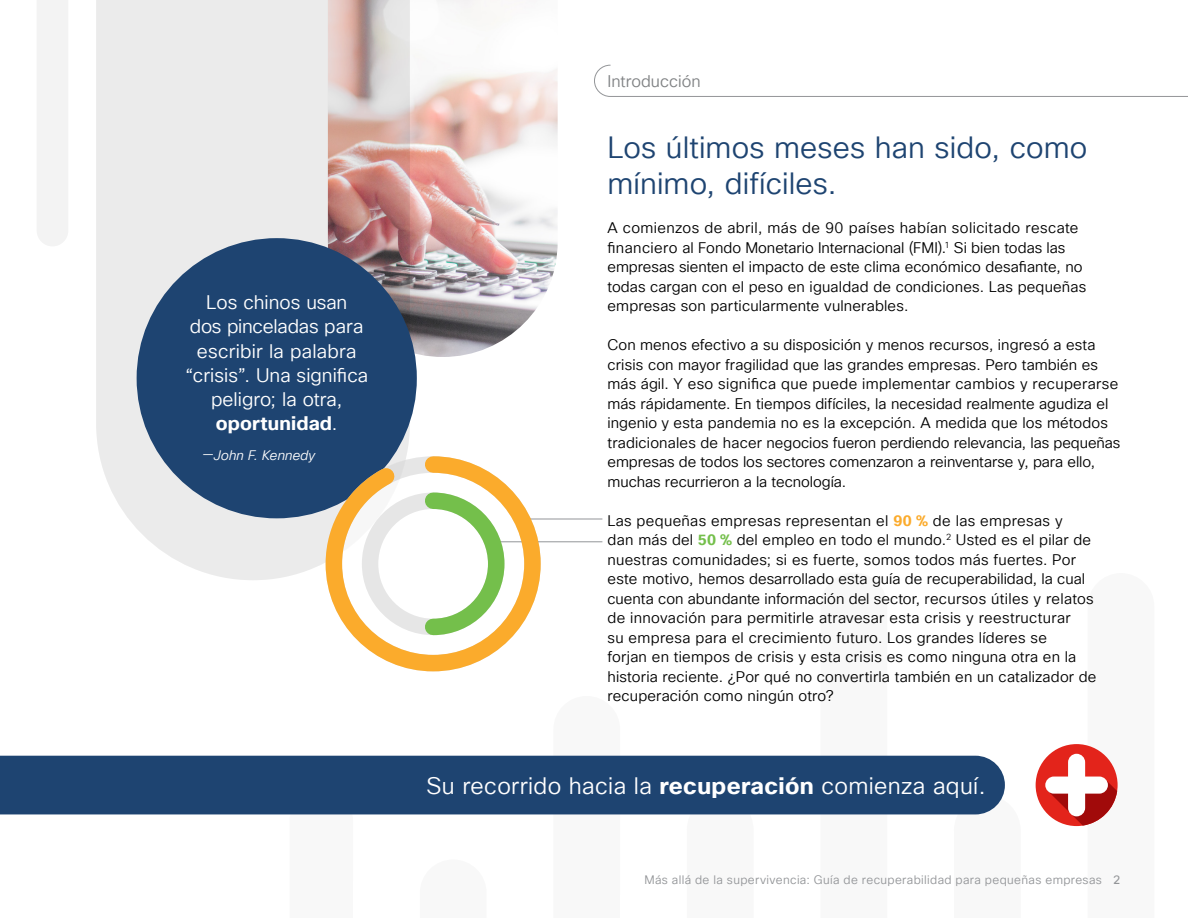
<style>
.page{position:relative;width:1188px;height:918px;background:#fff}
.page>*{position:absolute;margin:0;border:0;box-sizing:border-box;transform-origin:0 0}
.t1{font:30px/36px "Cisco Sans TT Light";letter-spacing:.005em;color:#1e4471}
.t2{font:23.25px "Cisco Sans TT Light";letter-spacing:.015em;color:#fff}
.t3{font:19.2px/24.3px "Cisco Sans TT Light";color:#fff;text-align:center}
.t4{font:700 19.2px "Cisco Sans TT";letter-spacing:.01em;color:#fff}
.t5{font:16.5px "Cisco Sans TT Light";color:#808284}
.t6{font:15px/19.5px "Cisco Sans TT Light";letter-spacing:.01em;color:#000}
.t7{font:italic 13.5px "Cisco Sans TT Light";color:#fff}
.t8{font:12px "Cisco Sans TT Light";letter-spacing:.03em;color:#939598}
.s1{font-family:"Cisco Sans TT Light";font-weight:400}
.s2{font-family:"Source Sans Pro";font-style:normal}
.s3{font-family:"Cisco Sans TT";font-weight:700;color:#fbab2c}
.s4{font-family:"Cisco Sans TT";font-weight:700;color:#74bf4b}
.s5{font-family:"Cisco Sans TT";font-weight:700}
.s6{font-family:"Cisco Sans TT"}
</style>
<div class="page">
<svg style="left:289px;top:744px;width:829px;height:83px"></svg>
<div style="left:0;top:756px;width:1005px;height:58px;background:#1e4471"></div>
<div style="left:1036px;top:744px;width:82px;height:82px;background:#e3241b;border-radius:50%"></div>
<svg style="left:1047px;top:780px;width:70px;height:46px"></svg>
<div style="left:1068px;top:754px;width:17px;height:62px;background:#fff;border-radius:9px"></div>
<div style="left:1045px;top:777px;width:63px;height:17px;background:#fff;border-radius:9px"></div>
<div style="left:96px;top:0;width:314px;height:580px;background:#ebebeb"></div>
<div style="left:37px;top:0;width:31px;height:246px;background:#f3f3f3"></div>
<img style="left:328px;top:0;width:230px;height:357px">
<div style="left:137px;top:238px;width:280px;height:280px;background:#1e4471;border-radius:50%"></div>
<svg style="left:594px;top:65px;width:594px;height:32px"></svg>
<hr style="left:530px;top:519px;width:72px;height:1px;background:#939598">
<hr style="left:499px;top:542px;width:103px;height:1px;background:#939598">
<svg style="left:317px;top:448px;width:232px;height:224px"></svg>
<div style="left:362px;top:493px;width:142px;height:142px;border:16px solid #000;border-radius:50%"></div>
<svg style="left:417px;top:484px;width:96px;height:159px"></svg>
<p class="t3" style="left:185px;top:291px;width:185px">Los chinos usan<br>dos pinceladas para escribir la palabra “crisis”. Una significa peligro; la otra,</p>
<p class="t4" style="left:216px;top:411px;width:123px">oportunidad<span class="s1">.</span></p>
<p class="t7" style="left:203px;top:446px;width:114px"><span class="s2">―</span>John F. Kennedy</p>
<p class="t5" style="left:608px;top:70px;width:95px">Introducción</p>
<h1 class="t1" style="left:608px;top:131px;width:481px">Los últimos meses han sido, como mínimo, difíciles.</h1>
<p class="t6" style="left:608px;top:219px;width:480px">A comienzos de abril, más de 90 países habían solicitado rescate financiero al Fondo Monetario Internacional (FMI).<sup>1</sup> Si bien todas las empresas sienten el impacto de este clima económico desafiante, no todas cargan con el peso en igualdad de condiciones. Las pequeñas empresas son particularmente vulnerables.</p>
<p class="t6" style="left:608px;top:336px;width:514px">Con menos efectivo a su disposición y menos recursos, ingresó a esta crisis con mayor fragilidad que las grandes empresas. Pero también es más ágil. Y eso significa que puede implementar cambios y recuperarse más rápidamente. En tiempos difíciles, la necesidad realmente agudiza el ingenio y esta pandemia no es la excepción. A medida que los métodos tradicionales de hacer negocios fueron perdiendo relevancia, las pequeñas empresas de todos los sectores comenzaron a reinventarse y, para ello, muchas recurrieron a la tecnología.</p>
<p class="t6" style="left:608px;top:511px;width:491px">Las pequeñas empresas representan el <span class="s3">90 %</span> de las empresas y<br>dan más del <span class="s4">50 %</span> del empleo en todo el mundo.<sup>2</sup> Usted es el pilar de nuestras comunidades; si es fuerte, somos todos más fuertes. Por este motivo, hemos desarrollado esta guía de recuperabilidad, la cual cuenta con abundante información del sector, recursos útiles y relatos de innovación para permitirle atravesar esta crisis y reestructurar<br>su empresa para el crecimiento futuro. Los grandes líderes se<br>forjan en tiempos de crisis y esta crisis es como ninguna otra en la historia reciente. ¿Por qué no convertirla también en un catalizador de recuperación como ningún otro?</p>
<h2 class="t2" style="left:426px;top:771px;width:561px">Su recorrido hacia la <span class="s5">recuperación</span> comienza aquí.</h2>
<p class="t8" style="left:644px;top:872px;width:478px">Más allá de la supervivencia: Guía de recuperabilidad para pequeñas empresas <span class="s6">2</span></p>
</div>
